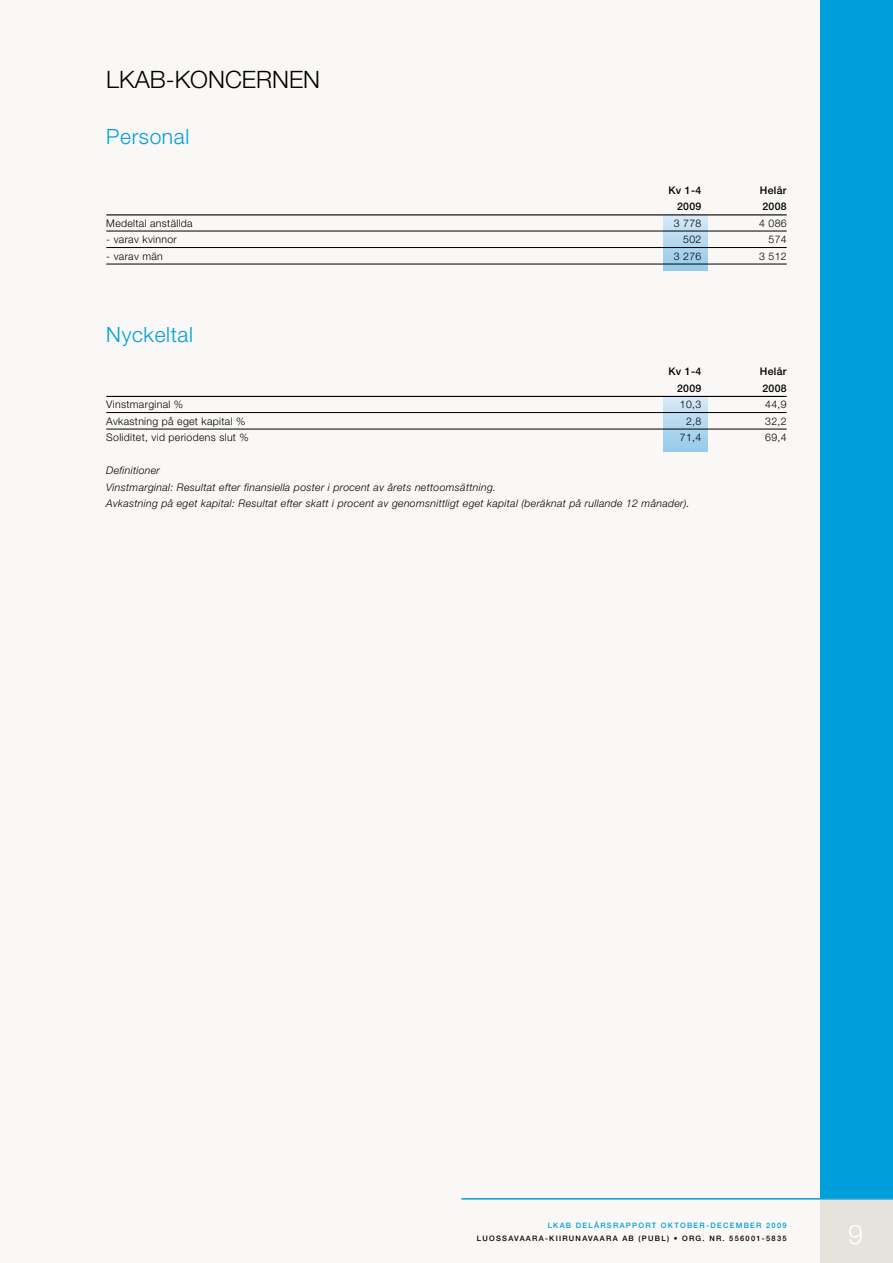
<style>
.page{position:relative;width:893px;height:1263px;background:#f9f8f6}
.page>*{position:absolute;margin:0;border:0;box-sizing:border-box;transform-origin:0 0}
.t1{font:300 27px "Helvetica Neue";color:#fff}
.t2{font:300 24px "Helvetica Neue";color:#000}
.t3{font:300 21px "Helvetica Neue";letter-spacing:.03em;color:#009eda}
.t4{font:italic 300 10.5px/16.5px "Helvetica Neue";letter-spacing:.03em;color:#000}
.t5{font:300 10.5px "Helvetica Neue";letter-spacing:.03em;color:#000}
.t6{font:500 10.5px "Helvetica Neue";letter-spacing:.03em;color:#000}
.t7{font:500 7.5px "Helvetica Neue";letter-spacing:.17em;color:#000}
.t8{font:500 7.5px "Helvetica Neue";letter-spacing:.17em;color:#009eda}
</style>
<div class="page">
<div style="left:821px;top:0;width:72px;height:1220px;background:#009eda"></div>
<div style="left:821px;top:1199px;width:72px;height:64px;background:#e6e2dc"></div>
<hr style="left:461px;top:1198px;width:432px;height:1px;background:#009eda">
<svg style="left:663px;top:215px;width:44px;height:55px;background:#b0d3e9"></svg>
<svg style="left:663px;top:397px;width:44px;height:55px;background:#b3d7ee"></svg>
<hr style="left:106px;top:214px;width:681px;height:1px;background:#000">
<hr style="left:106px;top:231px;width:681px;height:1px;background:#000">
<hr style="left:106px;top:247px;width:681px;height:1px;background:#000">
<hr style="left:106px;top:264px;width:681px;height:1px;background:#000">
<hr style="left:106px;top:396px;width:681px;height:1px;background:#000">
<hr style="left:106px;top:412px;width:681px;height:1px;background:#000">
<hr style="left:106px;top:429px;width:681px;height:1px;background:#000">
<h2 class="t2" style="left:106px;top:65px;width:215px">LKAB-KONCERNEN</h2>
<h3 class="t3" style="left:106px;top:124px;width:84px">Personal</h3>
<p class="t6" style="left:617px;top:184px;width:31px">K</p>
<p class="t6" style="left:676px;top:184px;width:27px">V 1-4</p>
<p class="t6" style="left:760px;top:184px;width:28px">HELÅR</p>
<p class="t6" style="left:677px;top:200px;width:26px">2009</p>
<p class="t6" style="left:762px;top:200px;width:26px">2008</p>
<p class="t5" style="left:106px;top:216px;width:88px">Medeltal anställda</p>
<p class="t5" style="left:674px;top:216px;width:29px">3 778</p>
<p class="t5" style="left:759px;top:216px;width:29px">4 086</p>
<p class="t5" style="left:106px;top:233px;width:72px">- varav kvinnor</p>
<p class="t5" style="left:683px;top:233px;width:20px">502</p>
<p class="t5" style="left:768px;top:233px;width:20px">574</p>
<p class="t5" style="left:106px;top:249px;width:58px">- varav män</p>
<p class="t5" style="left:674px;top:249px;width:29px">3 276</p>
<p class="t5" style="left:759px;top:249px;width:29px">3 512</p>
<h3 class="t3" style="left:106px;top:322px;width:88px">Nyckeltal</h3>
<p class="t6" style="left:617px;top:365px;width:31px">K</p>
<p class="t6" style="left:676px;top:365px;width:27px">V 1-4</p>
<p class="t6" style="left:760px;top:365px;width:28px">HELÅR</p>
<p class="t6" style="left:677px;top:382px;width:26px">2009</p>
<p class="t6" style="left:762px;top:382px;width:26px">2008</p>
<p class="t5" style="left:106px;top:398px;width:79px">Vinstmarginal %</p>
<p class="t5" style="left:680px;top:398px;width:23px">10,3</p>
<p class="t5" style="left:765px;top:398px;width:23px">44,9</p>
<p class="t5" style="left:106px;top:414px;width:141px">Avkastning på eget kapital %</p>
<p class="t5" style="left:686px;top:414px;width:17px">2,8</p>
<p class="t5" style="left:765px;top:414px;width:23px">32,2</p>
<p class="t5" style="left:106px;top:431px;width:144px">Soliditet, vid periodens slut %</p>
<p class="t5" style="left:680px;top:431px;width:23px">71,4</p>
<p class="t5" style="left:765px;top:431px;width:23px">69,4</p>
<p class="t4" style="left:106px;top:462px;width:585px">Definitioner<br>Vinstmarginal: Resultat efter finansiella poster i procent av årets nettoomsättning.<br>Avkastning på eget kapital: Resultat efter skatt i procent av genomsnittligt eget kapital (beräknat på rullande 12 månader).</p>
<p class="t8" style="left:548px;top:1220px;width:240px">LKAB DELÅRSRAPPORT OKTOBER-DECEMBER 2009</p>
<p class="t7" style="left:477px;top:1234px;width:311px">LUOSSAVAARA-KIIRUNAVAARA AB (PUBL) • ORG. NR. 556001-5835</p>
<h1 class="t1" style="left:848px;top:1218px;width:17px">9</h1>
</div>
